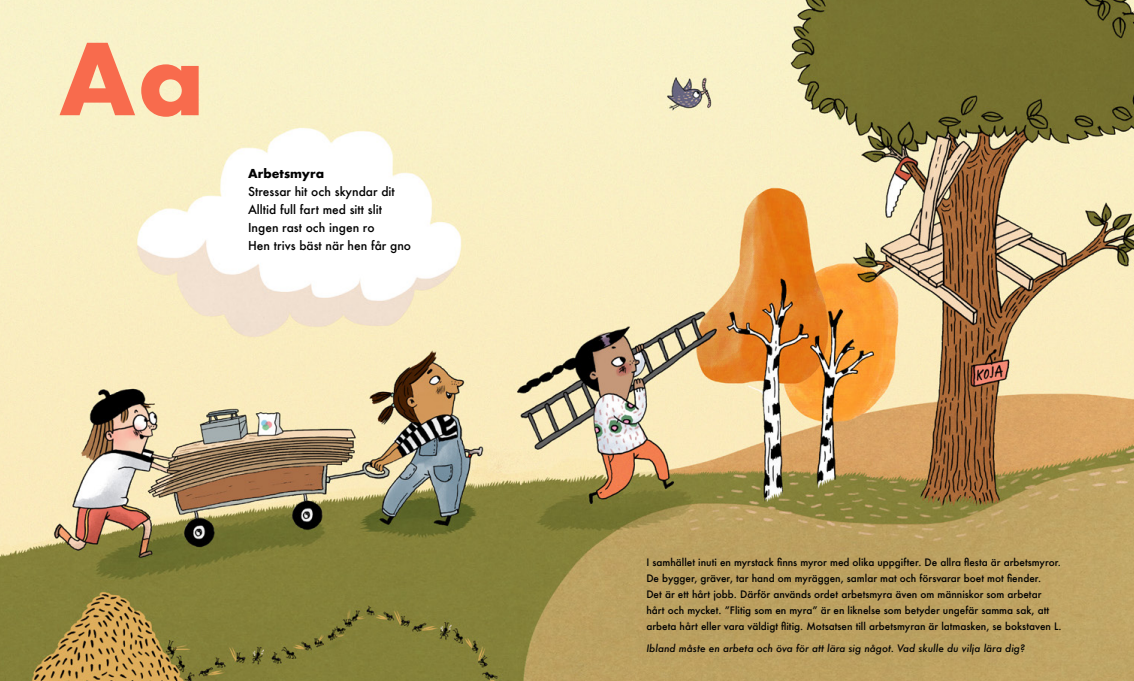
<style>
.page{position:relative;width:1134px;height:681px;background:#fff}
.page>*{position:absolute;margin:0;border:0;box-sizing:border-box;transform-origin:0 0}
.t1{font:700 96px "Futura";color:#f86b4d}
.t2{font:500 12px/18px "Futura";color:#000}
.t3{font:700 12px "Futura";color:#000}
.t4{font:500 10px/16px "Futura";color:#000}
.t5{font:italic 500 10px "Futura";color:#000}
</style>
<div class="page">
<img style="left:0;top:0;width:1134px;height:680px">
<h1 class="t1" style="left:59px;top:10px;width:147px">Aa</h1>
<p class="t3" style="left:248px;top:164px;width:78px">Arbetsmyra</p>
<p class="t2" style="left:248px;top:182px;width:165px">Stressar hit och skyndar dit<br>Alltid full fart med sitt slit<br>Ingen rast och ingen ro<br>Hen trivs bäst när hen får gno</p>
<p class="t4" style="left:646px;top:553px;width:417px">I samhället inuti en myrstack finns myror med olika uppgifter. De allra flesta är arbetsmyror.<br>De bygger, gräver, tar hand om myräggen, samlar mat och försvarar boet mot fiender.<br>Det är ett hårt jobb. Därför används ordet arbetsmyra även om människor som arbetar hårt och mycket. ”Flitig som en myra” är en liknelse som betyder ungefär samma sak, att arbeta hårt eller vara väldigt flitig. Motsatsen till arbetsmyran är latmasken, se bokstaven L.</p>
<p class="t5" style="left:646px;top:640px;width:380px">Ibland måste en arbeta och öva för att lära sig något. Vad skulle du vilja lära dig?</p>
</div>
